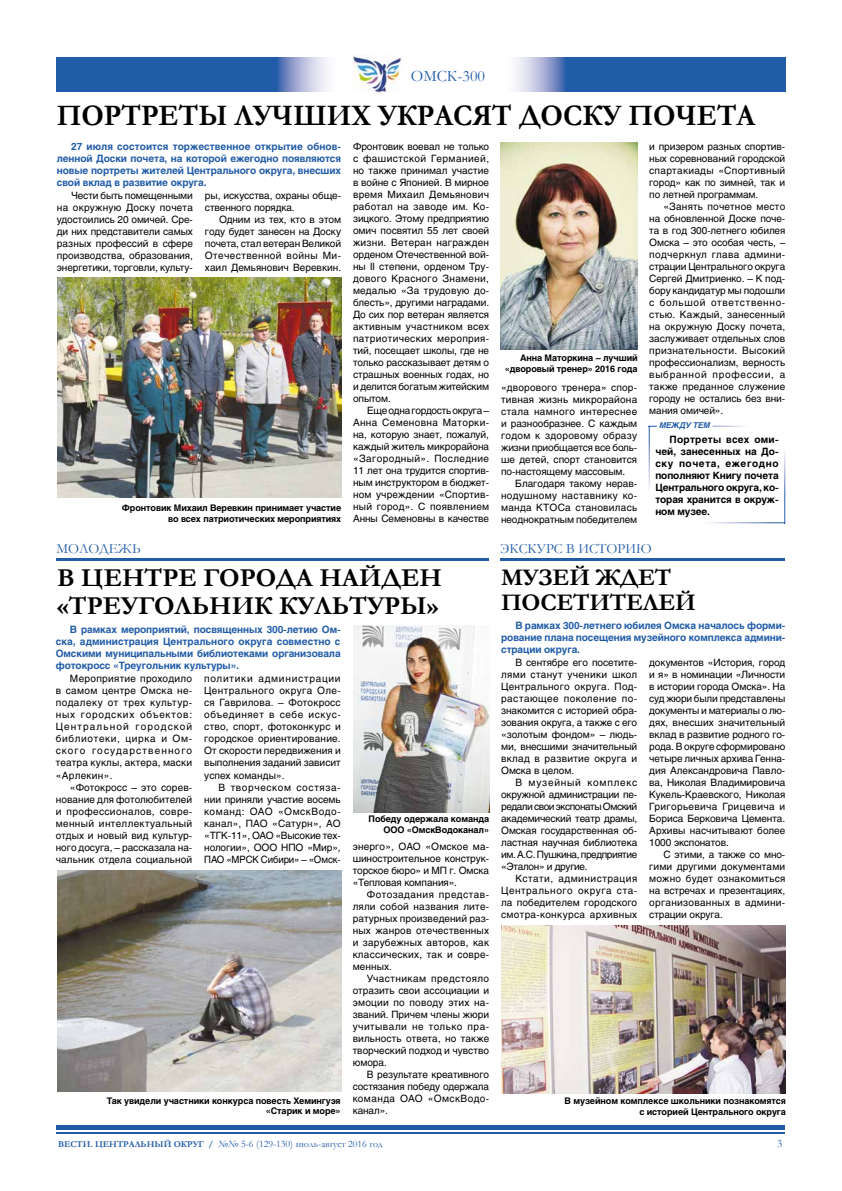
<style>
.page{position:relative;width:842px;height:1191px;background:#fff}
.page>*{position:absolute;margin:0;border:0;box-sizing:border-box;transform-origin:0 0}
.t1{font:700 30px "Garamond";color:#000;scale:.95 1}
.t2{font:700 26px/28px "Garamond";color:#000}
.t3{font:700 24px/25px "Garamond";letter-spacing:-.01em;color:#000}
.t4{font:16px "Garamond";color:#215ca8}
.t5{font:14px "Garamond";color:#215ca8}
.t6{font:11px "Garamond";color:#215ca8}
.t7{font:10px/12px "Helios";letter-spacing:-.005em;color:#000;text-align:justify}
.t8{font:700 10px/12px "Helios";letter-spacing:-.01em;color:#215ca8;text-align:justify}
.t9{font:700 10px/12px "Helios";letter-spacing:-.01em;color:#000;text-align:justify}
.t10{font:10px "Garamond";color:#215ca8}
.t11{font:700 9px/10.8px "Helios";letter-spacing:-.01em;color:#000;text-align:right}
.t12{font:italic 700 8px "Helios";letter-spacing:-.01em;color:#215ca8}
.s1{font-weight:700;font-size:9px}
</style>
<div class="page">
<hr style="left:57px;top:1125px;width:728px;height:4px;background:#215ca8">
<hr style="left:57px;top:1132px;width:728px;height:2px;background:#215ca8">
<hr style="left:57px;top:559px;width:432px;height:1px;background:#215ca8">
<hr style="left:57px;top:560px;width:432px;height:1px;background:#215ca8">
<hr style="left:501px;top:559px;width:284px;height:1px;background:#215ca8">
<hr style="left:501px;top:560px;width:284px;height:1px;background:#215ca8">
<svg style="left:649px;top:425px;width:136px;height:669px"></svg>
<img style="left:57px;top:57px;width:270px;height:34px">
<img style="left:516px;top:57px;width:269px;height:34px">
<img style="left:353px;top:56px;width:48px;height:36px">
<img style="left:500px;top:143px;width:138px;height:206px">
<img style="left:58px;top:278px;width:283px;height:219px">
<img style="left:501px;top:926px;width:284px;height:167px">
<img style="left:353px;top:625px;width:136px;height:187px">
<img style="left:57px;top:870px;width:284px;height:222px">
<h3 class="t4" style="left:411px;top:65px;width:76px">ОМСК-300</h3>
<h1 class="t1" style="left:57px;top:96px;width:737px">ПОРТРЕТЫ ЛУЧШИХ УКРАСЯТ ДОСКУ ПОЧЕТА</h1>
<p class="t8" style="left:57px;top:140px;width:286px;text-indent:14px">27 июля состоится торжественное открытие обнов&shy;ленной Доски почета, на которой ежегодно появляются новые портреты жителей Центрального округа, внесших свой вклад в развитие округа.</p>
<p class="t7" style="left:57px;top:190px;width:138px;text-indent:14px">Чести быть помещенными на окружную Доску почета удостоились 20 омичей. Сре&shy;ди них представители самых разных профессий в сфере производства, образования, энергетики, торговли, культу-</p>
<p class="t7" style="left:205px;top:190px;width:138px">ры, искусства, охраны обще&shy;ственного порядка.</p>
<p class="t7" style="left:205px;top:214px;width:138px;text-indent:14px">Одним из тех, кто в этом году будет занесен на Доску почета, стал ветеран Великой Отечественной войны Ми&shy;хаил Демьянович Веревкин.</p>
<p class="t11" style="left:122px;top:502px;width:221px">Фронтовик Михаил Веревкин принимает участие во всех патриотических мероприятиях</p>
<p class="t7" style="left:353px;top:140px;width:138px">Фронтовик воевал не только с фашистской Германией, но также принимал участие в войне с Японией. В мирное время Михаил Демьянович работал на заводе им. Ко&shy;зицкого. Этому предприятию омич посвятил 55 лет своей жизни. Ветеран награжден орденом Отечественной вой&shy;ны II степени, орденом Тру&shy;дового Красного Знамени, медалью «За трудовую до&shy;блесть», другими наградами.<br>До сих пор ветеран является активным участником всех патриотических мероприя&shy;тий, посещает школы, где не только рассказывает детям о страшных военных годах, но и делится богатым житейским опытом.</p>
<p class="t7" style="left:353px;top:404px;width:138px;text-indent:14px">Еще одна гордость округа – Анна Семеновна Маторки&shy;на, которую знает, пожалуй, каждый житель микрорайона «Загородный». Последние 11 лет она трудится спортив&shy;ным инструктором в бюджет&shy;ном учреждении «Спортив&shy;ный город». С появлением Анны Семеновны в качестве</p>
<p class="t11" style="left:505px;top:352px;width:134px">Анна Маторкина – лучший «дворовый тренер» 2016 года</p>
<p class="t7" style="left:501px;top:381px;width:138px">«дворового тренера» спор&shy;тивная жизнь микрорайона стала намного интереснее и разнообразнее. С каждым годом к здоровому образу жизни приобщается все боль&shy;ше детей, спорт становится по-настоящему массовым.</p>
<p class="t7" style="left:501px;top:477px;width:138px;text-indent:14px">Благодаря такому нерав&shy;нодушному наставнику ко&shy;манда КТОСа становилась неоднократным победителем</p>
<p class="t7" style="left:649px;top:140px;width:138px">и призером разных спортив&shy;ных соревнований городской спартакиады «Спортивный город» как по зимней, так и по летней программам.</p>
<p class="t7" style="left:649px;top:200px;width:138px;text-indent:14px">«Занять почетное место на обновленной Доске поче&shy;та в год 300-летнего юбилея Омска – это особая честь, – подчеркнул глава админи&shy;страции Центрального округа Сергей Дмитриенко. – К под&shy;бору кандидатур мы подошли с большой ответственно&shy;стью. Каждый, занесенный на окружную Доску почета, заслуживает отдельных слов признательности. Высокий профессионализм, верность выбранной профессии, а также преданное служение городу не остались без вни&shy;мания омичей».</p>
<p class="t12" style="left:659px;top:421px;width:52px">МЕЖДУ ТЕМ</p>
<p class="t9" style="left:655px;top:434px;width:125px;text-indent:14px">Портреты всех оми&shy;чей, занесенных на До&shy;ску почета, ежегодно пополняют Книгу почета Центрального округа, ко&shy;торая хранится в окруж&shy;ном музее.</p>
<h3 class="t5" style="left:57px;top:539px;width:86px">МОЛОДЕЖЬ</h3>
<h3 class="t5" style="left:501px;top:539px;width:152px">ЭКСКУРС В ИСТОРИЮ</h3>
<h2 class="t2" style="left:57px;top:564px;width:386px">В ЦЕНТРЕ ГОРОДА НАЙДЕН «ТРЕУГОЛЬНИК КУЛЬТУРЫ»</h2>
<h3 class="t3" style="left:501px;top:565px;width:196px">МУЗЕЙ ЖДЕТ<br>ПОСЕТИТЕЛЕЙ</h3>
<p class="t8" style="left:56px;top:623px;width:286px;text-indent:14px">В рамках мероприятий, посвященных 300-летию Ом&shy;ска, администрация Центрального округа совместно с Омскими муниципальными библиотеками организовала фотокросс «Треугольник культуры».</p>
<p class="t7" style="left:56px;top:673px;width:138px;text-indent:14px">Мероприятие проходило в самом центре Омска не&shy;подалеку от трех культур&shy;ных городских объектов:<br>Центральной городской библиотеки, цирка и Ом&shy;ского государственного театра куклы, актера, маски «Арлекин».</p>
<p class="t7" style="left:56px;top:781px;width:138px;text-indent:14px">«Фотокросс – это сорев&shy;нование для фотолюбителей и профессионалов, совре&shy;менный интеллектуальный отдых и новый вид культур&shy;ного досуга, – рассказала на&shy;чальник отдела социальной</p>
<p class="t7" style="left:204px;top:673px;width:138px">политики администрации Центрального округа Оле&shy;ся Гаврилова. – Фотокросс объединяет в себе искус&shy;ство, спорт, фотоконкурс и городское ориентирование.<br>От скорости передвижения и выполнения заданий зависит успех команды».</p>
<p class="t7" style="left:204px;top:781px;width:138px;text-indent:14px">В творческом состяза&shy;нии приняли участие восемь команд: ОАО «ОмскВодо&shy;канал», ПАО «Сатурн», АО «ТГК-11», ОАО «Высокие тех&shy;нологии», ООО НПО «Мир», ПАО «МРСК Сибири» – «Омск-</p>
<p class="t11" style="left:107px;top:1094px;width:235px">Так увидели участники конкурса повесть Хемингуэя «Старик и море»</p>
<p class="t11" style="left:369px;top:813px;width:122px">Победу одержала команда<br>ООО «ОмскВодоканал»</p>
<p class="t7" style="left:353px;top:840px;width:138px">энерго», ОАО «Омское ма&shy;шиностроительное конструк&shy;торское бюро» и МП г. Омска «Тепловая компания».</p>
<p class="t7" style="left:353px;top:888px;width:138px;text-indent:14px">Фотозадания представ&shy;ляли собой названия лите&shy;ратурных произведений раз&shy;ных жанров отечественных и зарубежных авторов, как классических, так и совре&shy;менных.</p>
<p class="t7" style="left:353px;top:972px;width:138px;text-indent:14px">Участникам предстояло отразить свои ассоциации и эмоции по поводу этих на&shy;званий. Причем члены жюри учитывали не только пра&shy;вильность ответа, но также творческий подход и чувство юмора.</p>
<p class="t7" style="left:353px;top:1068px;width:138px;text-indent:14px">В результате креативного состязания победу одержала команда ОАО «ОмскВодо&shy;канал».</p>
<p class="t8" style="left:501px;top:619px;width:286px;text-indent:14px">В рамках 300-летнего юбилея Омска началось форми&shy;рование плана посещения музейного комплекса админи&shy;страции округа.</p>
<p class="t7" style="left:501px;top:656px;width:138px;text-indent:14px">В сентябре его посетите&shy;лями станут ученики школ Центрального округа. Под&shy;растающее поколение по&shy;знакомится с историей обра&shy;зования округа, а также с его «золотым фондом» – людь&shy;ми, внесшими значительный вклад в развитие округа и Омска в целом.</p>
<p class="t7" style="left:501px;top:776px;width:138px;text-indent:14px">В музейный комплекс окружной администрации пе&shy;редали свои экспонаты Омский академический театр драмы, Омская государственная об&shy;ластная научная библиотека им. А.С. Пушкина, предприятие «Эталон» и другие.</p>
<p class="t7" style="left:501px;top:872px;width:138px;text-indent:14px">Кстати, администрация Центрального округа ста&shy;ла победителем городского смотра-конкурса архивных</p>
<p class="t7" style="left:649px;top:656px;width:138px">документов «История, город и я» в номинации «Личности в истории города Омска». На суд жюри были представлены документы и материалы о лю&shy;дях, внесших значительный вклад в развитие родного го&shy;рода. В округе сформировано четыре личных архива Генна&shy;дия Александровича Павло&shy;ва, Николая Владимировича Кукель-Краевского, Николая Григорьевича Грицевича и Бориса Берковича Цемента.<br>Архивы насчитывают более 1000 экспонатов.</p>
<p class="t7" style="left:649px;top:848px;width:138px;text-indent:14px">С этими, а также со мно&shy;гими другими документами можно будет ознакомиться на встречах и презентациях, организованных в админи&shy;страции округа.</p>
<p class="t11" style="left:565px;top:1095px;width:223px">В музейном комплексе школьники познакомятся с историей Центрального округа</p>
<p class="t10" style="left:58px;top:1137px;width:326px"><span class="s1">ВЕСТИ. ЦЕНТРАЛЬНЫЙ ОКРУГ /</span> №№ 5-6 (129-130) июль-август 2016 год</p>
<p class="t6" style="left:777px;top:1135px;width:7px">3</p>
</div>
